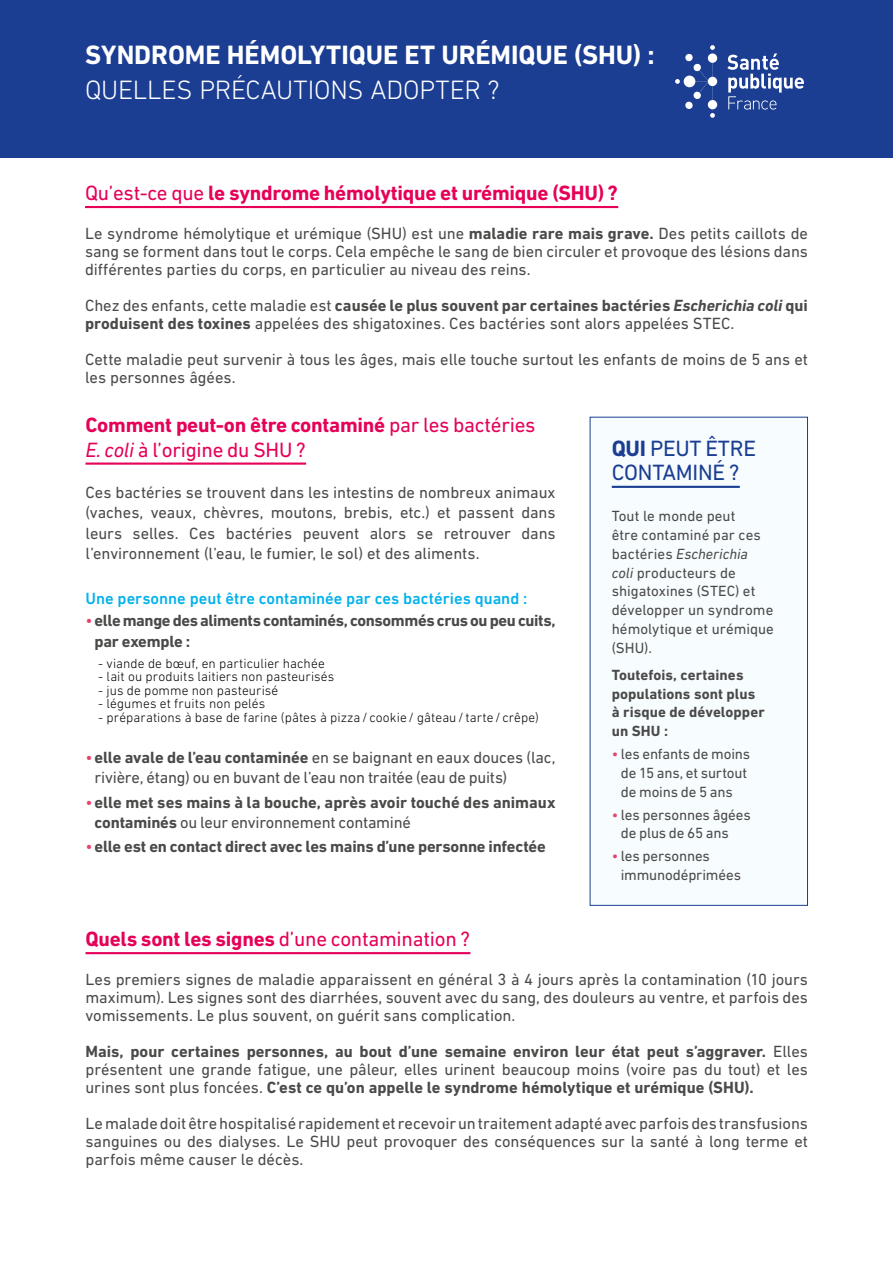
<style>
.page{position:relative;width:893px;height:1263px;background:#fff}
.page>*{position:absolute;margin:0;border:0;box-sizing:border-box;transform-origin:0 0}
.t1{font:700 27px "DIN Next LT Pro";color:#fff}
.t2{font:300 27px "DIN Next LT Pro";letter-spacing:-.01em;color:#fff}
.t3{font:22.5px/24px "DIN Next LT Pro";letter-spacing:-.01em;color:#1b3e92}
.t4{font:21px/24px "DIN Next LT Pro";letter-spacing:-.01em;color:#e60058}
.t5{font:700 21px "DIN Next LT Pro";letter-spacing:-.01em;color:#e60058}
.t6{font:16.5px/18px "DIN Next LT Pro";letter-spacing:-.005em;color:#4a4a49;text-align:justify}
.t7{font:700 16.5px/18px "DIN Next LT Pro";letter-spacing:-.01em;color:#4a4a49}
.t8{font:500 16.5px "DIN Next LT Pro";color:#00b1eb}
.t9{font:15px/18.8px "DIN Next LT Pro";letter-spacing:-.005em;color:#4a4a49}
.t10{font:700 15px/18.8px "DIN Next LT Pro";letter-spacing:.005em;color:#4a4a49}
.t11{font:300 13.5px "DIN Next LT Pro";letter-spacing:.005em;color:#000}
.s1{font-weight:400}
.s2{font-weight:700}
.s3{font-weight:700;font-style:italic}
.s4{font-style:italic}
.s5{font-weight:400;color:#e9426b}
.s6{color:#e9426b}
</style>
<div class="page">
<div style="left:0;top:0;width:893px;height:157px;background:#1b3e92"></div>
<div style="left:708px;top:100px;width:9px;height:9px;background:#fff;border-radius:50%"></div>
<svg style="left:708px;top:53px;width:9px;height:10px"></svg>
<svg style="left:708px;top:77px;width:9px;height:9px"></svg>
<svg style="left:675px;top:45px;width:40px;height:73px"></svg>
<svg style="left:727px;top:53px;width:77px;height:57px"></svg>
<hr style="left:85px;top:206px;width:533px;height:2px;background:#e60058">
<div style="left:590px;top:417px;width:217px;height:488px;background:#f7fcff"></div>
<hr style="left:612px;top:486px;width:128px;height:2px;background:#1b3e92">
<div style="left:590px;top:417px;width:218px;height:489px;border:1px solid #1b3e92"></div>
<hr style="left:85px;top:462px;width:221px;height:3px;background:#e60058">
<hr style="left:85px;top:952px;width:385px;height:2px;background:#e60058">
<h1 class="t1" style="left:85px;top:39px;width:571px">SYNDROME HÉMOLYTIQUE ET URÉMIQUE (SHU) :</h1>
<h1 class="t2" style="left:85px;top:74px;width:416px">QUELLES PRÉCAUTIONS ADOPTER ?</h1>
<p class="t5" style="left:85px;top:180px;width:534px"><span class="s1">Qu’est-ce que</span> le syndrome hémolytique et urémique (SHU) ?</p>
<p class="t6" style="left:85px;top:224px;width:724px">Le syndrome hémolytique et urémique (SHU) est une <span class="s2">maladie rare mais grave.</span> Des petits caillots de sang se forment dans tout le corps. Cela empêche le sang de bien circuler et provoque des lésions dans différentes parties du corps, en particulier au niveau des reins.</p>
<p class="t6" style="left:85px;top:296px;width:724px">Chez des enfants, cette maladie est <span class="s2">causée le plus souvent par certaines bactéries</span> <span class="s3">Escherichia coli</span> <span class="s2">qui produisent des toxines</span> appelées des shigatoxines. Ces bactéries sont alors appelées STEC.</p>
<p class="t6" style="left:85px;top:350px;width:724px">Cette maladie peut survenir à tous les âges, mais elle touche surtout les enfants de moins de 5 ans et les personnes âgées.</p>
<p class="t4" style="left:85px;top:413px;width:452px"><span class="s2">Comment peut-on être contaminé</span> par les bactéries<br><span class="s4">E. coli</span> à l’origine du SHU ?</p>
<p class="t6" style="left:85px;top:482px;width:472px;line-height:20.2px">Ces bactéries se trouvent dans les intestins de nombreux animaux (vaches, veaux, chèvres, moutons, brebis, etc.) et passent dans leurs selles. Ces bactéries peuvent alors se retrouver dans l’environnement (l’eau, le fumier, le sol) et des aliments.</p>
<p class="t8" style="left:85px;top:588px;width:444px">Une personne peut être contaminée par ces bactéries quand :</p>
<p class="t7" style="left:95px;top:610px;width:462px;line-height:21px;text-indent:-9px"><span class="s5">•</span>elle mange des aliments contaminés, consommés crus ou peu cuits, par exemple :</p>
<p class="t11" style="left:98px;top:655px;width:228px">- viande de bœuf, en particulier hachée</p>
<p class="t11" style="left:98px;top:669px;width:238px">- lait ou produits laitiers non pasteurisés</p>
<p class="t11" style="left:98px;top:682px;width:182px">- jus de pomme non pasteurisé</p>
<p class="t11" style="left:98px;top:696px;width:169px">- légumes et fruits non pelés</p>
<p class="t11" style="left:98px;top:709px;width:442px">- préparations à base de farine (pâtes à pizza/ cookie/ gâteau/ tarte/ crêpe)</p>
<p class="t6" style="left:95px;top:747px;width:462px;line-height:20.2px;text-indent:-9px"><span class="s6">•</span><span class="s2">elle avale de l’eau contaminée</span> en se baignant en eaux douces (lac, rivière, étang) ou en buvant de l’eau non traitée (eau de puits)</p>
<p class="t7" style="left:95px;top:792px;width:462px;line-height:20.2px;text-indent:-9px"><span class="s5">•</span>elle met ses mains à la bouche, après avoir touché des animaux contaminés <span class="s1">ou leur environnement contaminé</span></p>
<p class="t7" style="left:85px;top:838px;width:462px"><span class="s5">•</span>elle est en contact direct avec les mains d’une personne infectée</p>
<h2 class="t3" style="left:612px;top:436px;width:146px"><span class="s2">QUI</span> PEUT ÊTRE<br>CONTAMINÉ ?</h2>
<p class="t9" style="left:612px;top:507px;width:164px">Tout le monde peut<br>être contaminé par ces bactéries <span class="s4">Escherichia<br>coli</span> producteurs de shigatoxines (STEC) et développer un syndrome hémolytique et urémique (SHU).</p>
<p class="t10" style="left:612px;top:665px;width:154px">Toutefois, certaines populations sont plus à risque de développer un SHU :</p>
<p class="t9" style="left:612px;top:744px;width:140px;text-align:center"><span class="s6">•</span> les enfants de moins de 15 ans, et surtout de moins de 5 ans</p>
<p class="t9" style="left:621px;top:805px;width:131px;text-indent:-9px"><span class="s6">•</span> les personnes âgées de plus de 65 ans</p>
<p class="t9" style="left:621px;top:847px;width:122px;text-indent:-9px"><span class="s6">•</span> les personnes immunodéprimées</p>
<p class="t4" style="left:85px;top:927px;width:386px"><span class="s2">Quels sont les signes</span> d’une contamination ?</p>
<p class="t6" style="left:85px;top:970px;width:724px">Les premiers signes de maladie apparaissent en général 3 à 4 jours après la contamination (10 jours maximum). Les signes sont des diarrhées, souvent avec du sang, des douleurs au ventre, et parfois des vomissements. Le plus souvent, on guérit sans complication.</p>
<p class="t7" style="left:85px;top:1043px;width:724px;text-align:justify">Mais, pour certaines personnes, au bout d’une semaine environ leur état peut s’aggraver. <span class="s1">Elles présentent une grande fatigue, une pâleur, elles urinent beaucoup moins (voire pas du tout) et les urines sont plus foncées.</span> C’est ce qu’on appelle le syndrome hémolytique et urémique (SHU).</p>
<p class="t6" style="left:85px;top:1114px;width:724px">Le malade doit être hospitalisé rapidement et recevoir un traitement adapté avec parfois des transfusions sanguines ou des dialyses. Le SHU peut provoquer des conséquences sur la santé à long terme et parfois même causer le décès.</p>
</div>
